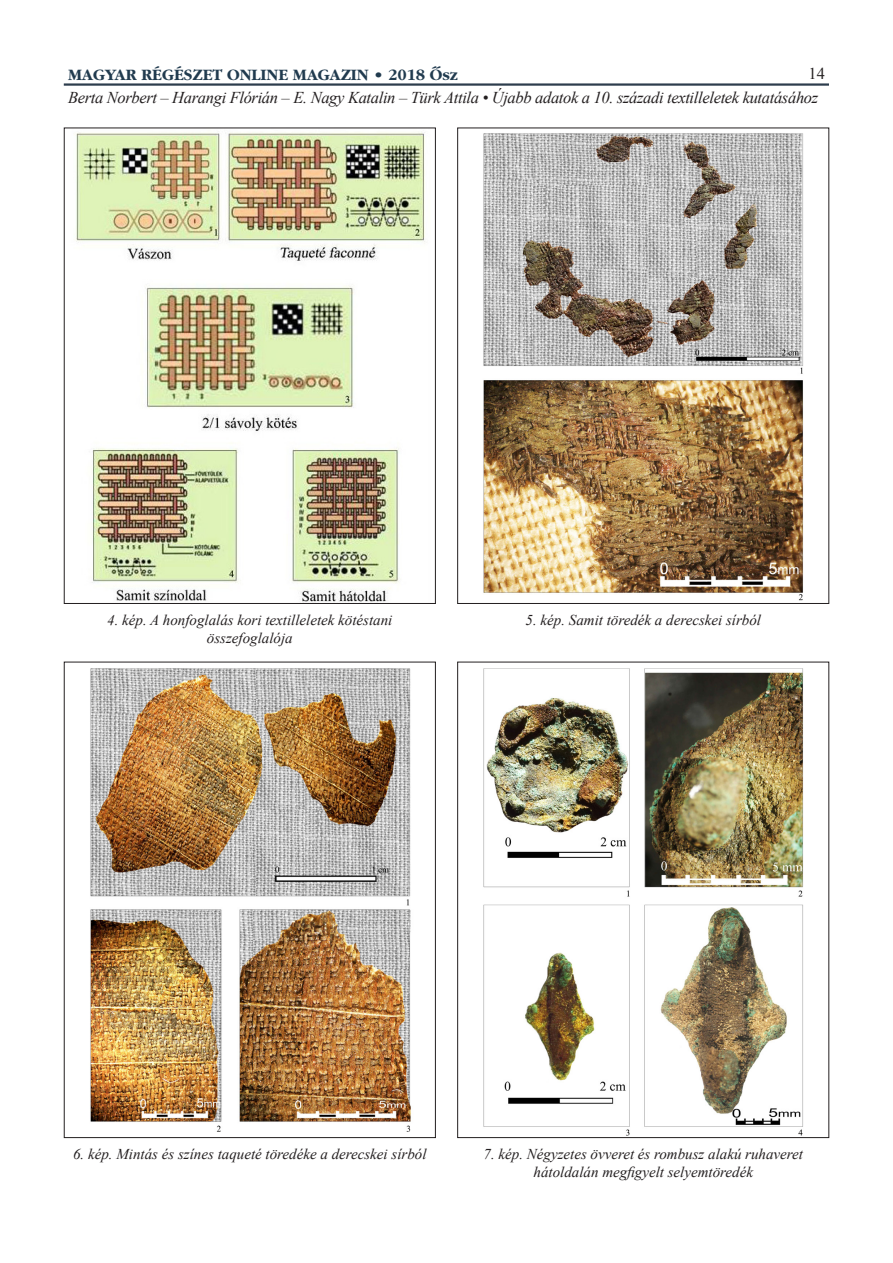
<style>
.page{position:relative;width:893px;height:1263px;background:#fff}
.page>*{position:absolute;margin:0;border:0;box-sizing:border-box;transform-origin:0 0}
.t1{font:italic 16.5px "Times New Roman";letter-spacing:-.02em;color:#231f20}
.t2{font:16.5px "Garamond H Bold";color:#213b4f}
.t3{font:16.5px "Times New Roman";color:#231f20}
.kepala{font:italic 15px/18px "Times New Roman";color:#231f20;text-align:center}
</style>
<div class="page">
<hr style="left:64px;top:83px;width:765px;height:3px;background:#2d3d4d">
<img style="left:90px;top:668px;width:321px;height:464px">
<img style="left:483px;top:668px;width:321px;height:468px">
<img style="left:76px;top:131px;width:349px;height:471px">
<img style="left:483px;top:133px;width:320px;height:468px">
<p class="t2" style="left:68px;top:66px;width:391px">MAGYAR RÉGÉSZET ONLINE MAGAZIN • 2018 Ôsz</p>
<p class="t1" style="left:68px;top:87px;width:752px">Berta Norbert ‒ Harangi Flórián ‒ E. Nagy Katalin ‒ Türk Attila • Újabb adatok a 10. századi textilleletek kutatásához</p>
<p class="t3" style="left:808px;top:62px;width:18px">14</p>
<p class="kepala" style="left:107px;top:611px;width:287px">4. kép. A honfoglalás kori textilleletek kötéstani összefoglalója</p>
<p class="kepala" style="left:526px;top:611px;width:237px">5. kép. Samit töredék a derecskei sírból</p>
<p class="kepala" style="left:73px;top:1145px;width:355px">6. kép. Mintás és színes taqueté töredéke a derecskei sírból</p>
<p class="kepala" style="left:484px;top:1145px;width:321px">7. kép. Négyzetes övveret és rombusz alakú ruhaveret hátoldalán megfigyelt selyemtöredék</p>
</div>
